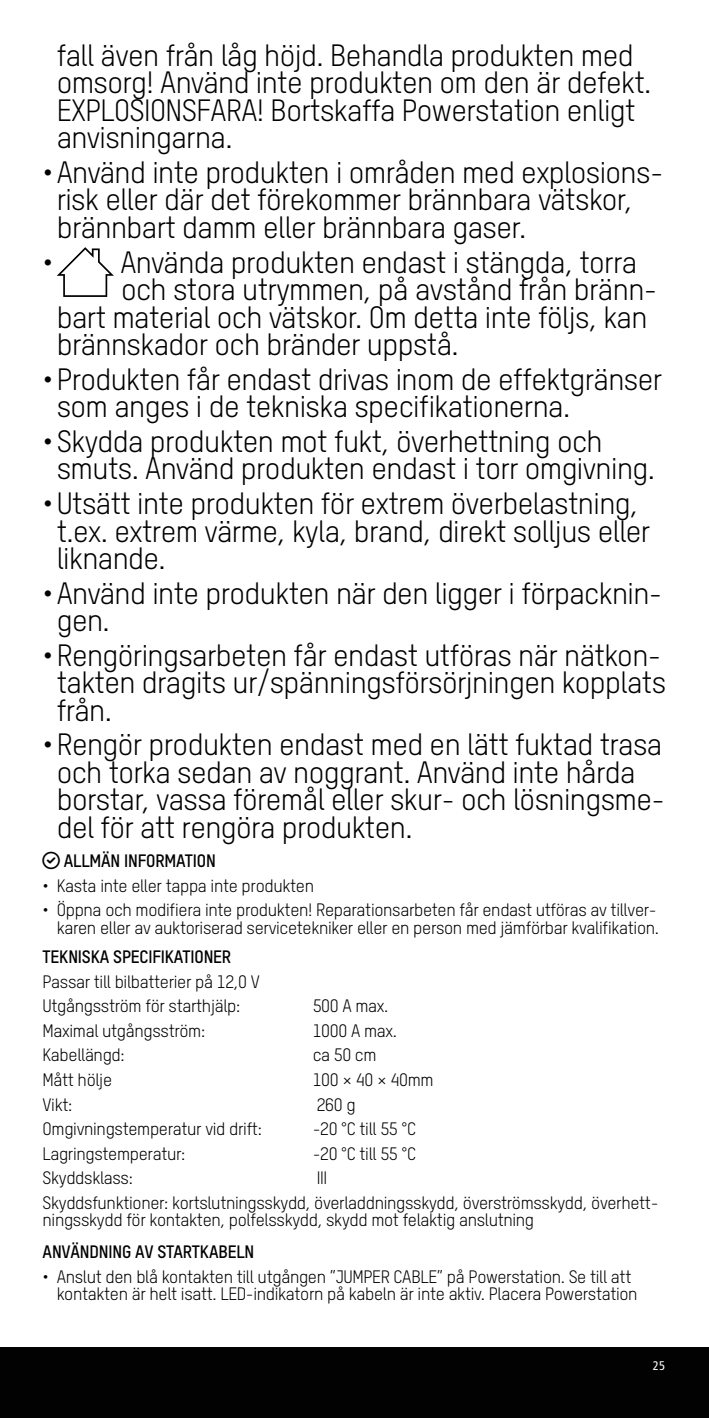
<style>
.page{position:relative;width:709px;height:1418px;background:#fff}
.page>*{position:absolute;margin:0;border:0;box-sizing:border-box;transform-origin:0 0}
.t1{font:30px/27.5px "T Star Pro Regular";letter-spacing:-.02em;color:#000}
.t2{font:17.5px/17.5px "T Star Pro Regular";letter-spacing:-.02em;color:#000}
.t3{font:17.5px "T Star Pro Bold";letter-spacing:-.01em;color:#000}
.t4{font:condensed 12.5px "Frutiger LT Std";color:#fff}
</style>
<div class="page">
<div style="left:0;top:1346px;width:709px;height:71px;background:#020203"></div>
<svg style="left:57px;top:247px;width:57px;height:50px"></svg>
<p class="t1" style="left:57px;top:39px;width:596px">fall även från låg höjd. Behandla produkten med omsorg! Använd inte produkten om den är defekt.<br>EXPLOSIONSFARA! Bortskaffa Powerstation enligt anvisningarna.</p>
<p class="t1" style="left:57px;top:156px;width:608px;text-indent:-14px">•Använd inte produkten i områden med explosions&shy;risk eller där det förekommer brännbara vätskor, brännbart damm eller brännbara gaser.</p>
<p class="t1" style="left:43px;top:246px;width:596px">• Använda produkten endast i stängda, torra</p>
<p class="t1" style="left:121px;top:274px;width:537px">och stora utrymmen, på avstånd från bränn-</p>
<p class="t1" style="left:57px;top:301px;width:592px">bart material och vätskor. Om detta inte följs, kan</p>
<p class="t1" style="left:57px;top:329px;width:403px">brännskador och bränder uppstå.</p>
<p class="t1" style="left:57px;top:363px;width:607px;text-indent:-14px">•Produkten får endast drivas inom de effektgränser som anges i de tekniska specifikationerna.</p>
<p class="t1" style="left:57px;top:425px;width:600px;text-indent:-14px">•Skydda produkten mot fukt, överhettning och smuts. Använd produkten endast i torr omgivning.</p>
<p class="t1" style="left:57px;top:487px;width:595px;text-indent:-14px">•Utsätt inte produkten för extrem överbelastning, t.ex. extrem värme, kyla, brand, direkt solljus eller liknande.</p>
<p class="t1" style="left:57px;top:577px;width:607px;text-indent:-14px">•Använd inte produkten när den ligger i förpacknin&shy;gen.</p>
<p class="t1" style="left:57px;top:639px;width:611px;text-indent:-14px">•Rengöringsarbeten får endast utföras när nätkon&shy;takten dragits ur/spänningsförsörjningen kopplats från.</p>
<p class="t1" style="left:57px;top:729px;width:610px;text-indent:-14px">•Rengör produkten endast med en lätt fuktad trasa och torka sedan av noggrant. Använd inte hårda borstar, vassa föremål eller skur- och lösningsme&shy;del för att rengöra produkten.</p>
<p class="t3" style="left:64px;top:847px;width:153px">ALLMÄN INFORMATION</p>
<p class="t2" style="left:43px;top:875px;width:273px">• Kasta inte eller tappa inte produkten</p>
<p class="t2" style="left:43px;top:900px;width:618px;text-align:right">• Öppna och modifiera inte produkten! Reparationsarbeten får endast utföras av tillver&shy;karen eller av auktoriserad servicetekniker eller en person med jämförbar kvalifikation.</p>
<p class="t3" style="left:43px;top:943px;width:190px">TEKNISKA SPECIFIKATIONER</p>
<p class="t2" style="left:43px;top:967px;width:219px;line-height:24.5px">Passar till bilbatterier på 12,0 V<br>Utgångsström för starthjälp:</p>
<p class="t2" style="left:313px;top:995px;width:77px">500 A max.</p>
<p class="t2" style="left:43px;top:1020px;width:164px">Maximal utgångsström:</p>
<p class="t2" style="left:313px;top:1020px;width:86px">1000 A max.</p>
<p class="t2" style="left:43px;top:1045px;width:84px">Kabellängd:</p>
<p class="t2" style="left:313px;top:1045px;width:65px">ca 50 cm</p>
<p class="t2" style="left:43px;top:1069px;width:71px">Mått hölje</p>
<p class="t2" style="left:313px;top:1069px;width:122px">100 × 40 × 40mm</p>
<p class="t2" style="left:43px;top:1094px;width:31px">Vikt:</p>
<p class="t2" style="left:317px;top:1094px;width:41px">260 g</p>
<p class="t2" style="left:43px;top:1118px;width:221px">Omgivningstemperatur vid drift:</p>
<p class="t2" style="left:313px;top:1118px;width:105px">-20 °C till 55 °C</p>
<p class="t2" style="left:43px;top:1143px;width:144px">Lagringstemperatur:</p>
<p class="t2" style="left:313px;top:1143px;width:105px">-20 °C till 55 °C</p>
<p class="t2" style="left:43px;top:1168px;width:92px">Skyddsklass:</p>
<p class="t2" style="left:43px;top:1164px;width:617px;line-height:24.5px;text-indent:274px">III<br>Skyddsfunktioner: kortslutningsskydd, överladdningsskydd, överströmsskydd, överhett-</p>
<p class="t2" style="left:43px;top:1210px;width:493px">ningsskydd för kontakten, polfelsskydd, skydd mot felaktig anslutning</p>
<p class="t3" style="left:43px;top:1238px;width:213px">ANVÄNDNING AV STARTKABELN</p>
<p class="t2" style="left:57px;top:1266px;width:582px;text-indent:-14px">• Anslut den blå kontakten till utgången ”JUMPER CABLE” på Powerstation. Se till att kontakten är helt isatt. LED-indikatorn på kabeln är inte aktiv. Placera Powerstation</p>
<p class="t4" style="left:653px;top:1357px;width:14px">25</p>
</div>
